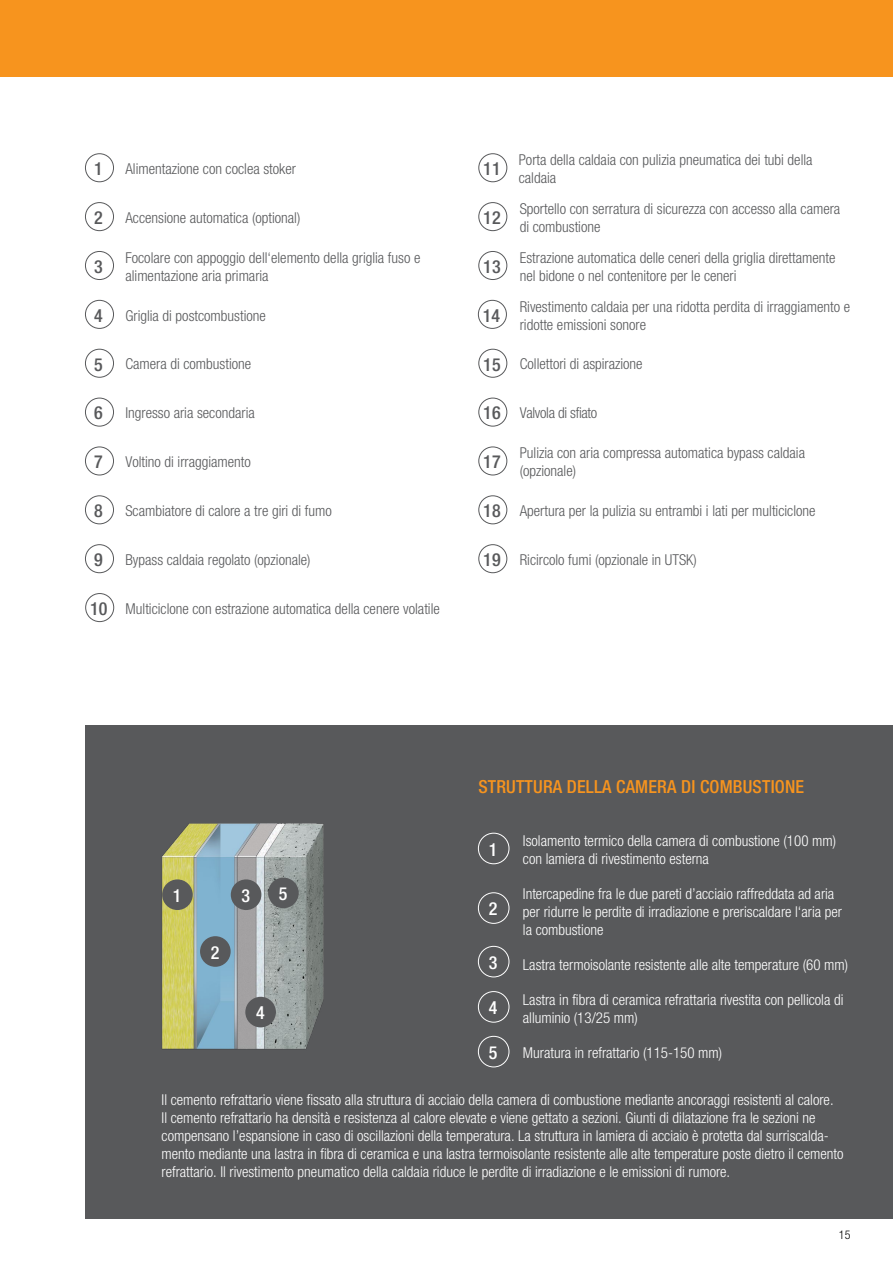
<style>
.page{position:relative;width:893px;height:1263px;background:#fff}
.page>*{position:absolute;margin:0;border:0;box-sizing:border-box;transform-origin:0 0}
.t1{font:500 condensed 18px "Helvetica Neue";letter-spacing:.01em;color:#f7941e}
.t2{font:500 condensed 18px "Helvetica Neue";letter-spacing:.01em;color:#58595b}
.t3{font:500 condensed 18px "Helvetica Neue";color:#fff}
.t4{font:300 condensed 15px/18px "Helvetica Neue";color:#fff}
.t5{font:300 condensed 15px/18px "Helvetica Neue";color:#58595b}
.t6{font:300 condensed 15px "Helvetica Neue";letter-spacing:-.02em;color:#58595b}
.t7{font:300 condensed 12px "Helvetica Neue";color:#000}
.s1{font-weight:500;font-size:18px}
</style>
<div class="page">
<div style="left:85px;top:725px;width:808px;height:494px;background:#58595b"></div>
<div style="left:0;top:0;width:893px;height:77px;background:#f7941e"></div>
<div style="left:85px;top:593px;width:29px;height:29px;border:1px solid #58595b;border-radius:50%"></div>
<div style="left:85px;top:153px;width:29px;height:29px;border:1px solid #58595b;border-radius:50%"></div>
<div style="left:478px;top:153px;width:29px;height:29px;border:1px solid #58595b;border-radius:50%"></div>
<div style="left:85px;top:202px;width:29px;height:29px;border:1px solid #58595b;border-radius:50%"></div>
<div style="left:478px;top:202px;width:29px;height:29px;border:1px solid #58595b;border-radius:50%"></div>
<div style="left:85px;top:251px;width:29px;height:29px;border:1px solid #58595b;border-radius:50%"></div>
<div style="left:478px;top:251px;width:29px;height:29px;border:1px solid #58595b;border-radius:50%"></div>
<div style="left:85px;top:300px;width:29px;height:29px;border:1px solid #58595b;border-radius:50%"></div>
<div style="left:478px;top:300px;width:29px;height:29px;border:1px solid #58595b;border-radius:50%"></div>
<div style="left:85px;top:349px;width:29px;height:29px;border:1px solid #58595b;border-radius:50%"></div>
<div style="left:478px;top:349px;width:29px;height:29px;border:1px solid #58595b;border-radius:50%"></div>
<div style="left:85px;top:398px;width:29px;height:28px;border:1px solid #58595b;border-radius:50%"></div>
<div style="left:478px;top:398px;width:29px;height:28px;border:1px solid #58595b;border-radius:50%"></div>
<div style="left:85px;top:446px;width:29px;height:29px;border:1px solid #58595b;border-radius:50%"></div>
<div style="left:478px;top:446px;width:29px;height:29px;border:1px solid #58595b;border-radius:50%"></div>
<div style="left:85px;top:495px;width:29px;height:29px;border:1px solid #58595b;border-radius:50%"></div>
<div style="left:478px;top:495px;width:29px;height:29px;border:1px solid #58595b;border-radius:50%"></div>
<div style="left:85px;top:544px;width:29px;height:29px;border:1px solid #58595b;border-radius:50%"></div>
<div style="left:478px;top:544px;width:29px;height:29px;border:1px solid #58595b;border-radius:50%"></div>
<img style="left:162px;top:823px;width:162px;height:227px">
<div style="left:162px;top:879px;width:31px;height:31px;background:#58595b;border-radius:50%"></div>
<div style="left:200px;top:936px;width:31px;height:31px;background:#58595b;border-radius:50%"></div>
<div style="left:231px;top:879px;width:30px;height:31px;background:#58595b;border-radius:50%"></div>
<div style="left:245px;top:997px;width:31px;height:30px;background:#58595b;border-radius:50%"></div>
<div style="left:478px;top:833px;width:31px;height:31px;border:1px solid #fff;border-radius:50%"></div>
<div style="left:478px;top:892px;width:31px;height:32px;border:1px solid #fff;border-radius:50%"></div>
<div style="left:478px;top:946px;width:31px;height:31px;border:1px solid #fff;border-radius:50%"></div>
<div style="left:478px;top:991px;width:31px;height:31px;border:1px solid #fff;border-radius:50%"></div>
<div style="left:478px;top:1036px;width:31px;height:31px;border:1px solid #fff;border-radius:50%"></div>
<div style="left:268px;top:878px;width:31px;height:30px;background:#58595b;border-radius:50%"></div>
<p class="t5" style="left:94px;top:159px;width:203px"><span class="s1">1</span> Alimentazione con coclea stoker</p>
<p class="t2" style="left:483px;top:158px;width:19px">11</p>
<p class="t5" style="left:519px;top:150px;width:295px">Porta della caldaia con pulizia pneumatica dei tubi della caldaia</p>
<p class="t5" style="left:94px;top:208px;width:208px"><span class="s1">2</span> Accensione automatica (optional)</p>
<p class="t2" style="left:483px;top:207px;width:19px">12</p>
<p class="t5" style="left:520px;top:199px;width:322px">Sportello con serratura di sicurezza con accesso alla camera di combustione</p>
<p class="t2" style="left:94px;top:256px;width:10px">3</p>
<p class="t5" style="left:125px;top:248px;width:296px">Focolare con appoggio dell‘elemento della griglia fuso e alimentazione aria primaria</p>
<p class="t2" style="left:483px;top:256px;width:19px">13</p>
<p class="t5" style="left:520px;top:248px;width:317px">Estrazione automatica delle ceneri della griglia direttamente nel bidone o nel contenitore per le ceneri</p>
<p class="t5" style="left:94px;top:306px;width:173px"><span class="s1">4</span> Griglia di postcombustione</p>
<p class="t2" style="left:483px;top:305px;width:19px">14</p>
<p class="t5" style="left:520px;top:297px;width:332px">Rivestimento caldaia per una ridotta perdita di irraggiamento e ridotte emissioni sonore</p>
<p class="t5" style="left:94px;top:355px;width:158px"><span class="s1">5</span> Camera di combustione</p>
<p class="t5" style="left:483px;top:355px;width:161px"><span class="s1">15</span> Collettori di aspirazione</p>
<p class="t5" style="left:94px;top:404px;width:162px"><span class="s1">6</span> Ingresso aria secondaria</p>
<p class="t6" style="left:483px;top:404px;width:116px"><span class="s1">16</span> Valvola di sfiato</p>
<p class="t5" style="left:94px;top:453px;width:158px"><span class="s1">7</span> Voltino di irraggiamento</p>
<p class="t2" style="left:483px;top:451px;width:19px">17</p>
<p class="t5" style="left:520px;top:444px;width:287px">Pulizia con aria compressa automatica bypass caldaia (opzionale)</p>
<p class="t5" style="left:94px;top:501px;width:239px"><span class="s1">8</span> Scambiatore di calore a tre giri di fumo</p>
<p class="t5" style="left:483px;top:501px;width:334px"><span class="s1">18</span> Apertura per la pulizia su entrambi i lati per multiciclone</p>
<p class="t5" style="left:94px;top:550px;width:218px"><span class="s1">9</span> Bypass caldaia regolato (opzionale)</p>
<p class="t5" style="left:483px;top:550px;width:215px"><span class="s1">19</span> Ricircolo fumi (opzionale in UTSK)</p>
<p class="t5" style="left:90px;top:599px;width:351px"><span class="s1">10</span> Multiciclone con estrazione automatica della cenere volatile</p>
<p class="t3" style="left:173px;top:885px;width:10px">1</p>
<p class="t3" style="left:211px;top:942px;width:10px">2</p>
<p class="t3" style="left:241px;top:885px;width:10px">3</p>
<p class="t3" style="left:279px;top:883px;width:10px">5</p>
<p class="t3" style="left:256px;top:1002px;width:10px">4</p>
<p class="t1" style="left:478px;top:776px;width:327px">STRUTTURA DELLA CAMERA DI COMBUSTIONE</p>
<p class="t3" style="left:489px;top:839px;width:10px">1</p>
<p class="t3" style="left:489px;top:898px;width:10px">2</p>
<p class="t3" style="left:489px;top:952px;width:10px">3</p>
<p class="t3" style="left:489px;top:997px;width:10px">4</p>
<p class="t3" style="left:489px;top:1042px;width:10px">5</p>
<p class="t4" style="left:523px;top:831px;width:315px">Isolamento termico della camera di combustione (100 mm) con lamiera di rivestimento esterna</p>
<p class="t4" style="left:523px;top:884px;width:321px">Intercapedine fra le due pareti d’acciaio raffreddata ad aria per ridurre le perdite di irradiazione e preriscaldare l‘aria per la combustione</p>
<p class="t4" style="left:523px;top:955px;width:327px">Lastra termoisolante resistente alle alte temperature (60 mm)</p>
<p class="t4" style="left:523px;top:990px;width:322px">Lastra in fibra di ceramica refrattaria rivestita con pellicola di alluminio (13/25 mm)</p>
<p class="t4" style="left:523px;top:1043px;width:201px">Muratura in refrattario (115-150 mm)</p>
<p class="t4" style="left:162px;top:1091px;width:683px">Il cemento refrattario viene fissato alla struttura di acciaio della camera di combustione mediante ancoraggi resistenti al calore.<br>Il cemento refrattario ha densità e resistenza al calore elevate e viene gettato a sezioni. Giunti di dilatazione fra le sezioni ne compensano l’espansione in caso di oscillazioni della temperatura. La struttura in lamiera di acciaio è protetta dal surriscalda&shy;mento mediante una lastra in fibra di ceramica e una lastra termoisolante resistente alle alte temperature poste dietro il cemento refrattario. Il rivestimento pneumatico della caldaia riduce le perdite di irradiazione e le emissioni di rumore.</p>
<p class="t7" style="left:839px;top:1228px;width:13px">15</p>
</div>
